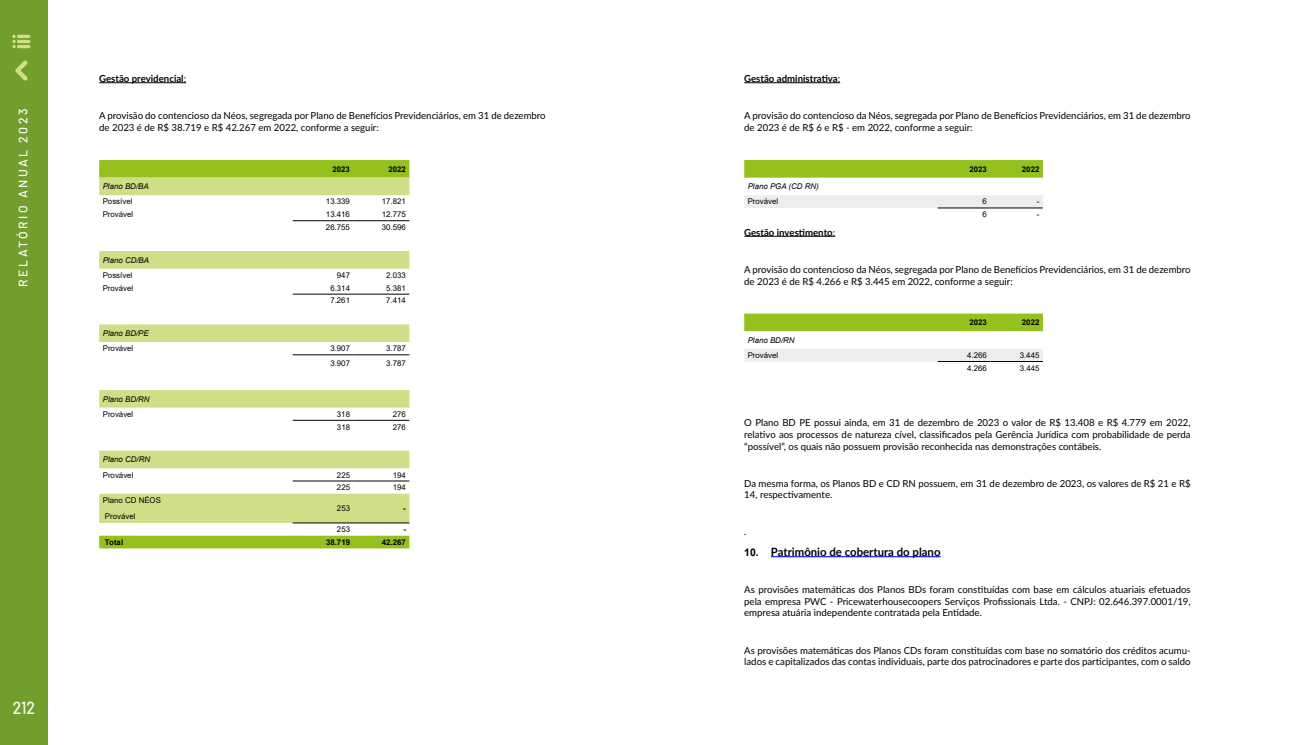
<style>
.page{position:relative;width:1290px;height:745px;background:#fff}
.page>*{position:absolute;margin:0;border:0;box-sizing:border-box;transform-origin:0 0}
.t1{font:500 17.5px "Barlow";color:#fff;scale:.9 1}
.t2{font:500 12.25px "Barlow";letter-spacing:.2em;color:#fff}
.t3{font:700 11.38px "Lato";color:#000}
.t4{font:9.62px/11.5px "Lato";color:#000}
.t5{font:700 9.62px "Lato";color:#000}
.t6{font:7.88px/16.4px "Arial";color:#000}
.t7{font:italic 7.88px "Arial";color:#000}
.t8{font:700 7.88px "Arial";color:#000}
.s1{font-weight:400}
.s2{font-family:"Arial";font-size:10.5px}
</style>
<div class="page">
<div style="left:0;top:0;width:48px;height:744px;background:#729e2d"></div>
<svg style="left:15px;top:60px;width:13px;height:21px"></svg>
<svg style="left:12px;top:35px;width:18px;height:13px"></svg>
<hr style="left:99px;top:82px;width:87px;height:1px;background:#000">
<svg style="left:99px;top:160px;width:310px;height:388px;fill:#95c11f"></svg>
<svg style="left:99px;top:177px;width:310px;height:345px"></svg>
<hr style="left:293px;top:220px;width:60px;height:1px;background:#000">
<hr style="left:353px;top:220px;width:56px;height:1px;background:#000">
<hr style="left:293px;top:294px;width:60px;height:1px;background:#000">
<hr style="left:353px;top:294px;width:56px;height:1px;background:#000">
<hr style="left:293px;top:354px;width:60px;height:1px;background:#000">
<hr style="left:353px;top:354px;width:56px;height:1px;background:#000">
<hr style="left:293px;top:420px;width:60px;height:1px;background:#000">
<hr style="left:353px;top:420px;width:56px;height:1px;background:#000">
<hr style="left:293px;top:480px;width:60px;height:1px;background:#000">
<hr style="left:353px;top:480px;width:56px;height:1px;background:#000">
<hr style="left:293px;top:522px;width:60px;height:1px;background:#000">
<hr style="left:353px;top:522px;width:56px;height:1px;background:#000">
<hr style="left:744px;top:82px;width:96px;height:1px;background:#000">
<hr style="left:744px;top:236px;width:91px;height:1px;background:#000">
<hr style="left:771px;top:555px;width:169px;height:2px;background:#00f">
<div style="left:744px;top:160px;width:299px;height:17px;background:#95c11f"></div>
<div style="left:744px;top:195px;width:299px;height:13px;background:#ededed"></div>
<hr style="left:938px;top:208px;width:52px;height:1px;background:#000">
<hr style="left:990px;top:208px;width:53px;height:1px;background:#000">
<div style="left:744px;top:313px;width:299px;height:18px;background:#95c11f"></div>
<div style="left:744px;top:349px;width:299px;height:12px;background:#ededed"></div>
<hr style="left:938px;top:361px;width:52px;height:1px;background:#000">
<hr style="left:990px;top:361px;width:53px;height:1px;background:#000">
<p class="t2" style="left:16px;top:286px;width:179px;rotate:-90deg">RELATÓRIO ANUAL 2023</p>
<h1 class="t1" style="left:13px;top:696px;width:26px">212</h1>
<p class="t5" style="left:99px;top:72px;width:88px">Gestão previdencial<span class="s1">:</span></p>
<p class="t4" style="left:99px;top:110px;width:448px">A provisão do contencioso da Néos, segregada por Plano de Benefícios Previdenciários, em 31 de dezembro de 2023 é de R$ 38.719 e R$ 42.267 em 2022, conforme a seguir:</p>
<p class="t8" style="left:332px;top:163px;width:19px">2023</p>
<p class="t8" style="left:388px;top:163px;width:19px">2022</p>
<p class="t7" style="left:103px;top:181px;width:47px">Plano BD/BA</p>
<p class="t6" style="left:103px;top:193px;width:31px">Possível</p>
<p class="t6" style="left:326px;top:193px;width:26px">13.339</p>
<p class="t6" style="left:382px;top:193px;width:26px">17.821</p>
<p class="t6" style="left:103px;top:206px;width:32px">Provável</p>
<p class="t6" style="left:326px;top:206px;width:26px">13.416</p>
<p class="t6" style="left:382px;top:206px;width:26px">12.775</p>
<p class="t6" style="left:326px;top:219px;width:26px">26.755</p>
<p class="t6" style="left:382px;top:219px;width:26px">30.596</p>
<p class="t7" style="left:103px;top:255px;width:48px">Plano CD/BA</p>
<p class="t6" style="left:103px;top:267px;width:31px">Possível</p>
<p class="t6" style="left:337px;top:267px;width:15px">947</p>
<p class="t6" style="left:386px;top:267px;width:21px">2.033</p>
<p class="t6" style="left:103px;top:279px;width:32px">Provável</p>
<p class="t6" style="left:330px;top:279px;width:21px">6.314</p>
<p class="t6" style="left:386px;top:279px;width:21px">5.381</p>
<p class="t6" style="left:330px;top:292px;width:21px">7.261</p>
<p class="t6" style="left:386px;top:292px;width:21px">7.414</p>
<p class="t7" style="left:103px;top:328px;width:47px">Plano BD/PE</p>
<p class="t6" style="left:103px;top:340px;width:32px">Provável</p>
<p class="t6" style="left:330px;top:340px;width:21px">3.907</p>
<p class="t6" style="left:386px;top:340px;width:21px">3.787</p>
<p class="t6" style="left:330px;top:355px;width:21px">3.907</p>
<p class="t6" style="left:386px;top:355px;width:21px">3.787</p>
<p class="t7" style="left:103px;top:393px;width:48px">Plano BD/RN</p>
<p class="t6" style="left:103px;top:405px;width:32px">Provável</p>
<p class="t6" style="left:337px;top:405px;width:15px">318</p>
<p class="t6" style="left:393px;top:405px;width:15px">276</p>
<p class="t6" style="left:337px;top:418px;width:15px">318</p>
<p class="t6" style="left:393px;top:418px;width:15px">276</p>
<p class="t7" style="left:103px;top:454px;width:49px">Plano CD/RN</p>
<p class="t6" style="left:103px;top:466px;width:32px">Provável</p>
<p class="t6" style="left:337px;top:466px;width:15px">225</p>
<p class="t6" style="left:393px;top:466px;width:15px">194</p>
<p class="t6" style="left:337px;top:479px;width:15px">225</p>
<p class="t6" style="left:393px;top:479px;width:15px">194</p>
<p class="t6" style="left:103px;top:491px;width:60px">Plano CD NÉOS<br>Provável</p>
<p class="t6" style="left:337px;top:500px;width:15px">253</p>
<p class="t8" style="left:403px;top:502px;width:4px">-</p>
<p class="t6" style="left:337px;top:521px;width:15px">253</p>
<p class="t8" style="left:403px;top:523px;width:4px">-</p>
<p class="t8" style="left:105px;top:536px;width:20px">Total</p>
<p class="t8" style="left:326px;top:536px;width:26px">38.719</p>
<p class="t8" style="left:382px;top:536px;width:26px">42.267</p>
<p class="t5" style="left:744px;top:72px;width:97px">Gestão administrativa<span class="s1">:</span></p>
<p class="t4" style="left:744px;top:110px;width:448px">A provisão do contencioso da Néos, segregada por Plano de Benefícios Previdenciários, em 31 de dezembro de 2023 é de R$ 6 e R$ - em 2022, conforme a seguir:</p>
<p class="t8" style="left:969px;top:163px;width:19px">2023</p>
<p class="t8" style="left:1022px;top:163px;width:19px">2022</p>
<p class="t7" style="left:748px;top:181px;width:73px">Plano PGA (CD RN)</p>
<p class="t6" style="left:748px;top:193px;width:32px">Provável</p>
<p class="t6" style="left:982px;top:193px;width:6px">6</p>
<p class="t6" style="left:1037px;top:193px;width:4px">-</p>
<p class="t6" style="left:982px;top:206px;width:6px">6</p>
<p class="t6" style="left:1037px;top:206px;width:4px">-</p>
<p class="t5" style="left:744px;top:225px;width:92px">Gestão investimento<span class="s1">:</span></p>
<p class="t4" style="left:744px;top:263px;width:448px">A provisão do contencioso da Néos, segregada por Plano de Benefícios Previdenciários, em 31 de dezembro de 2023 é de R$ 4.266 e R$ 3.445 em 2022, conforme a seguir:</p>
<p class="t8" style="left:969px;top:317px;width:19px">2023</p>
<p class="t8" style="left:1022px;top:317px;width:19px">2022</p>
<p class="t7" style="left:748px;top:335px;width:48px">Plano BD/RN</p>
<p class="t6" style="left:748px;top:347px;width:32px">Provável</p>
<p class="t6" style="left:967px;top:347px;width:21px">4.266</p>
<p class="t6" style="left:1020px;top:347px;width:21px">3.445</p>
<p class="t6" style="left:967px;top:359px;width:21px">4.266</p>
<p class="t6" style="left:1020px;top:359px;width:21px">3.445</p>
<p class="t4" style="left:744px;top:416px;width:448px;text-align:justify">O Plano BD PE possui ainda, em 31 de dezembro de 2023 o valor de R$ 13.408 e R$ 4.779 em 2022, relativo aos processos de natureza cível, classificados pela Gerência Jurídica com probabilidade de perda “possível”, os quais não possuem provisão reconhecida nas demonstrações contábeis.</p>
<p class="t4" style="left:744px;top:476px;width:448px">Da mesma forma, os Planos BD e CD RN possuem, em 31 de dezembro de 2023, os valores de R$ 21 e R$<br>14, respectivamente.</p>
<p class="t4" style="left:744px;top:525px;width:4px">.</p>
<p class="t3" style="left:744px;top:543px;width:198px"><span class="s2">10.</span> Patrimônio de cobertura do plano</p>
<p class="t4" style="left:744px;top:583px;width:448px;text-align:justify">As provisões matemáticas dos Planos BDs foram constituídas com base em cálculos atuariais efetuados pela empresa PWC - Pricewaterhousecoopers Serviços Profissionais Ltda. - CNPJ: 02.646.397.0001/19, empresa atuária independente contratada pela Entidade.</p>
<p class="t4" style="left:744px;top:643px;width:448px">As provisões matemáticas dos Planos CDs foram constituídas com base no somatório dos créditos acumu&shy;lados e capitalizados das contas individuais, parte dos patrocinadores e parte dos participantes, com o saldo</p>
</div>
